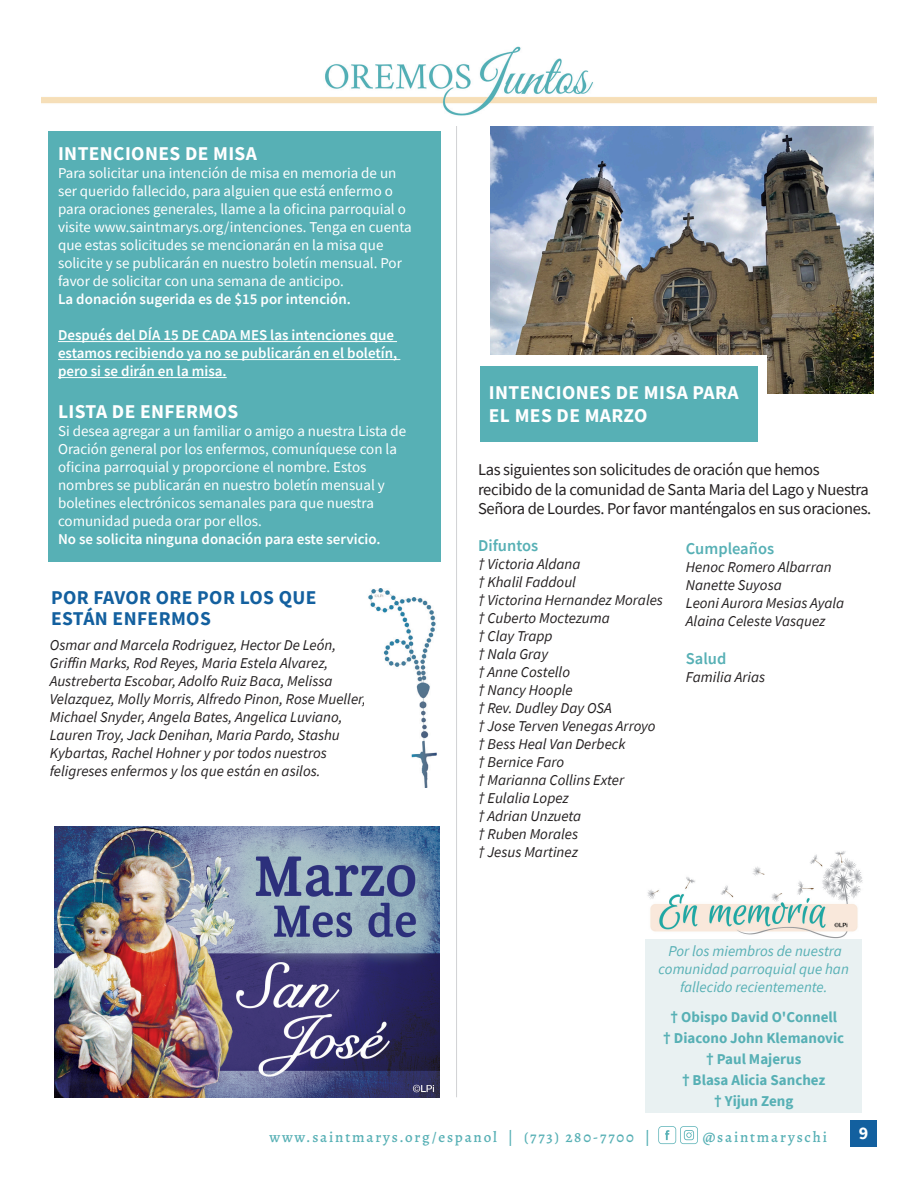
<style>
.page{position:relative;width:918px;height:1188px;background:#fff}
.page>*{position:absolute;margin:0;border:0;box-sizing:border-box;transform-origin:0 0}
.Headline_2_White_Bol{font:700 19.5px/23.4px "Source Sans Pro";letter-spacing:.02em;color:#fff}
.Headline_2_Blue{font:700 19.5px/21.5px "Source Sans Pro";letter-spacing:.02em;color:#13609f}
.Page_Number{font:700 18px "Source Sans Pro";color:#fff}
.Main_Body_Text_138e6{font:16.5px/19.5px "Source Sans Pro";letter-spacing:-.02em;color:#231f20}
.Subheader_2_Light_Bl{font:600 16.5px "Source Sans Pro";color:#57b0b5}
.Main_Body_Text_138e6-2{font:600 16.5px "Source Sans Pro";color:#57b0b5}
.Main_Body_Text_138e6-3{font:italic 15px/18px "Source Sans Pro";color:#231f20}
.Main_Body_Text_White{font:15px/18px "Source Sans Pro";color:#fff}
.Main_Body_Text_White-2{font:600 15px/18px "Source Sans Pro";color:#fff}
.Main_Body_Text_138e6-4{font:700 15px "Source Sans Pro";color:#57b0b5}
.Main_Body_Text_138e6-5{font:italic 15px/18px "Source Sans Pro";color:#57b0b5;text-align:center}
.Footer_Right{font:500 15px "Alegreya";letter-spacing:.12em;color:#57b0b5}
</style>
<div class="page">
<div style="left:645px;top:934px;width:217px;height:178px;background:#e9f1f2"></div>
<div style="left:48px;top:131px;width:392px;height:430px;background:#57b0b5"></div>
<div style="left:850px;top:1120px;width:27px;height:27px;background:#13609f"></div>
<svg style="left:658px;top:1126px;width:40px;height:18px"></svg>
<img style="left:491px;top:126px;width:383px;height:268px">
<hr style="left:58px;top:341px;width:339px;height:1px;background:#fff">
<hr style="left:58px;top:359px;width:342px;height:1px;background:#fff">
<hr style="left:58px;top:377px;width:169px;height:1px;background:#fff">
<hr style="left:456px;top:125px;width:1px;height:972px;background:#d1d2d4">
<div style="left:471px;top:355px;width:296px;height:65px;background:#fff"></div>
<div style="left:480px;top:366px;width:278px;height:76px;background:#57b0b5"></div>
<img style="left:41px;top:46px;width:836px;height:70px">
<img style="left:368px;top:588px;width:69px;height:199px">
<img style="left:645px;top:851px;width:218px;height:87px">
<img style="left:55px;top:827px;width:385px;height:270px">
<p class="Headline_2_White_Bol" style="left:58px;top:142px;width:201px">INTENCIONES DE MISA</p>
<p class="Main_Body_Text_White" style="left:58px;top:164px;width:355px">Para solicitar una intención de misa en memoria de un ser querido fallecido, para alguien que está enfermo o para oraciones generales, llame a la oficina parroquial o visite www.saintmarys.org/intenciones. Tenga en cuenta que estas solicitudes se mencionarán en la misa que solicite y se publicarán en nuestro boletín mensual. Por favor de solicitar con una semana de anticipo.</p>
<p class="Main_Body_Text_White-2" style="left:58px;top:290px;width:294px">La donación sugerida es de $15 por intención.</p>
<p class="Main_Body_Text_White-2" style="left:58px;top:326px;width:341px">Después del DÍA 15 DE CADA MES las intenciones que estamos recibiendo ya no se publicarán en el boletín, pero si se dirán en la misa.</p>
<p class="Headline_2_White_Bol" style="left:58px;top:399px;width:182px">LISTA DE ENFERMOS</p>
<p class="Main_Body_Text_White" style="left:58px;top:422px;width:350px">Si desea agregar a un familiar o amigo a nuestra Lista de Oración general por los enfermos, comuníquese con la oficina parroquial y proporcione el nombre. Estos nombres se publicarán en nuestro boletín mensual y boletines electrónicos semanales para que nuestra comunidad pueda orar por ellos.</p>
<p class="Main_Body_Text_White-2" style="left:58px;top:530px;width:324px">No se solicita ninguna donación para este servicio.</p>
<p class="Headline_2_Blue" style="left:51px;top:586px;width:267px">POR FAVOR ORE POR LOS QUE<br>ESTÁN ENFERMOS</p>
<p class="Main_Body_Text_138e6-3" style="left:50px;top:636px;width:318px">Osmar and Marcela Rodriguez, Hector De León, Griffin Marks, Rod Reyes, Maria Estela Alvarez, Austreberta Escobar, Adolfo Ruiz Baca, Melissa Velazquez, Molly Morris, Alfredo Pinon, Rose Mueller, Michael Snyder, Angela Bates, Angelica Luviano, Lauren Troy, Jack Denihan, Maria Pardo, Stashu Kybartas, Rachel Hohner y por todos nuestros feligreses enfermos y los que están en asilos.</p>
<p class="Headline_2_White_Bol" style="left:489px;top:380px;width:251px">INTENCIONES DE MISA PARA<br>EL MES DE MARZO</p>
<p class="Main_Body_Text_138e6" style="left:478px;top:460px;width:343px">Las siguientes son solicitudes de oración que hemos</p>
<p class="Main_Body_Text_138e6" style="left:478px;top:480px;width:395px">recibido de la comunidad de Santa Maria del Lago y Nuestra<br>Señora de Lourdes. Por favor manténgalos en sus oraciones.</p>
<p class="Subheader_2_Light_Bl" style="left:478px;top:534px;width:62px">Difuntos</p>
<p class="Main_Body_Text_138e6-3" style="left:478px;top:555px;width:104px">† Victoria Aldana</p>
<p class="Main_Body_Text_138e6-3" style="left:478px;top:573px;width:99px">† Khalil Faddoul</p>
<p class="Main_Body_Text_138e6-3" style="left:478px;top:591px;width:186px">† Victorina Hernandez Morales</p>
<p class="Main_Body_Text_138e6-3" style="left:478px;top:609px;width:133px">† Cuberto Moctezuma</p>
<p class="Main_Body_Text_138e6-3" style="left:478px;top:627px;width:76px">† Clay Trapp</p>
<p class="Main_Body_Text_138e6-3" style="left:478px;top:645px;width:71px">† Nala Gray</p>
<p class="Main_Body_Text_138e6-3" style="left:478px;top:663px;width:93px">† Anne Costello</p>
<p class="Main_Body_Text_138e6-3" style="left:478px;top:681px;width:96px">† Nancy Hoople</p>
<p class="Main_Body_Text_138e6-3" style="left:478px;top:699px;width:135px">† Rev. Dudley Day OSA</p>
<p class="Main_Body_Text_138e6-3" style="left:478px;top:717px;width:179px">† Jose Terven Venegas Arroyo</p>
<p class="Main_Body_Text_138e6-3" style="left:478px;top:735px;width:149px">† Bess Heal Van Derbeck</p>
<p class="Main_Body_Text_138e6-3" style="left:478px;top:753px;width:88px">† Bernice Faro</p>
<p class="Main_Body_Text_138e6-3" style="left:478px;top:771px;width:148px">† Marianna Collins Exter</p>
<p class="Main_Body_Text_138e6-3" style="left:478px;top:789px;width:92px">† Eulalia Lopez</p>
<p class="Main_Body_Text_138e6-3" style="left:478px;top:807px;width:105px">† Adrian Unzueta</p>
<p class="Main_Body_Text_138e6-3" style="left:478px;top:825px;width:101px">† Ruben Morales</p>
<p class="Main_Body_Text_138e6-3" style="left:478px;top:843px;width:101px">† Jesus Martinez</p>
<p class="Subheader_2_Light_Bl" style="left:686px;top:537px;width:90px">Cumpleaños</p>
<p class="Main_Body_Text_138e6-3" style="left:686px;top:558px;width:147px">Henoc Romero Albarran</p>
<p class="Main_Body_Text_138e6-3" style="left:686px;top:576px;width:97px">Nanette Suyosa</p>
<p class="Main_Body_Text_138e6-3" style="left:686px;top:594px;width:160px">Leoni Aurora Mesias Ayala</p>
<p class="Main_Body_Text_138e6-3" style="left:686px;top:612px;width:141px">Alaina Celeste Vasquez</p>
<p class="Main_Body_Text_138e6-2" style="left:686px;top:647px;width:42px">Salud</p>
<p class="Main_Body_Text_138e6-3" style="left:686px;top:667px;width:81px">Familia Arias</p>
<p class="Main_Body_Text_138e6-5" style="left:659px;top:941px;width:192px">Por los miembros de nuestra comunidad parroquial que han fallecido recientemente.</p>
<p class="Main_Body_Text_138e6-4" style="left:670px;top:1006px;width:168px">† Obispo David O'Connell</p>
<p class="Main_Body_Text_138e6-4" style="left:663px;top:1027px;width:182px">† Diacono John Klemanovic</p>
<p class="Main_Body_Text_138e6-4" style="left:706px;top:1048px;width:97px">† Paul Majerus</p>
<p class="Main_Body_Text_138e6-4" style="left:682px;top:1069px;width:145px">† Blasa Alicia Sanchez</p>
<p class="Main_Body_Text_138e6-4" style="left:714px;top:1090px;width:81px">† Yijun Zeng</p>
<p class="Footer_Right" style="left:269px;top:1127px;width:382px">www.saintmarys.org/espanol | (773) 280-7700 |</p>
<p class="Footer_Right" style="left:703px;top:1127px;width:126px">@saintmaryschi</p>
<p class="Page_Number" style="left:859px;top:1121px;width:11px">9</p>
</div>
